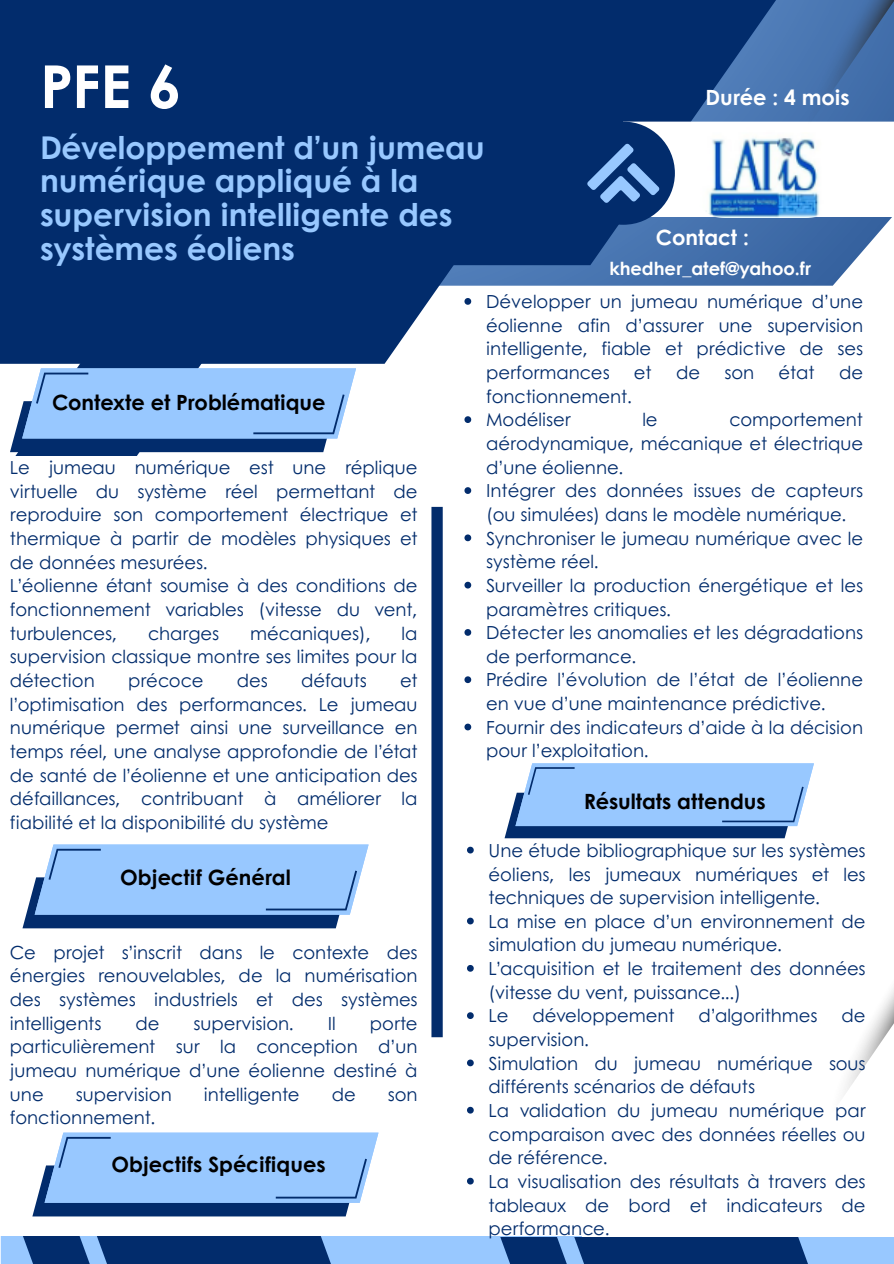
<style>
.page{position:relative;width:894px;height:1264px;background:#fff}
.page>*{position:absolute;margin:0;border:0;box-sizing:border-box;transform-origin:0 0}
.t1{font:700 59.25px "Century Gothic";color:#fff}
.t2{font:700 31.35px/33.8px "Century Gothic";color:#98c8ff}
.t3{font:700 21px "Century Gothic";color:#000}
.t4{font:700 21px "Century Gothic";color:#fff}
.t5{font:18px/23.7px "Century Gothic";color:#022c6c}
.t6{font:700 18px "Century Gothic";color:#fff}
</style>
<div class="page">
<svg style="left:640px;top:217px;width:252px;height:69px;fill:#3c68a5"></svg>
<svg style="left:640px;top:0;width:137px;height:265px;background:#25508e"></svg>
<svg style="left:0;top:0;width:640px;height:364px;background:#1d437c"></svg>
<div style="left:0;top:212px;width:308px;height:244px;background:#022c6c"></div>
<div style="left:571px;top:122px;width:103px;height:103px;background:#022c6c;border-radius:50%"></div>
<svg style="left:581px;top:122px;width:190px;height:95px"></svg>
<img style="left:771px;top:0;width:122px;height:123px">
<img style="left:844px;top:989px;width:49px;height:106px">
<img style="left:695px;top:123px;width:125px;height:94px">
<svg style="left:10px;top:368px;width:345px;height:84px;background:#86b2e6"></svg>
<svg style="left:32px;top:1132px;width:346px;height:84px;background:#87b3e6"></svg>
<svg style="left:1px;top:1236px;width:892px;height:27px;background:#3c68a4"></svg>
<div style="left:431px;top:507px;width:11px;height:530px;background:#022c6c"></div>
<svg style="left:22px;top:844px;width:346px;height:84px;background:#87b2e6"></svg>
<svg style="left:464px;top:298px;width:7px;height:7px"></svg>
<svg style="left:464px;top:416px;width:7px;height:7px"></svg>
<svg style="left:464px;top:487px;width:7px;height:7px"></svg>
<svg style="left:464px;top:534px;width:7px;height:7px"></svg>
<svg style="left:464px;top:581px;width:7px;height:7px"></svg>
<svg style="left:464px;top:629px;width:7px;height:7px"></svg>
<svg style="left:464px;top:676px;width:7px;height:7px"></svg>
<svg style="left:464px;top:723px;width:7px;height:7px"></svg>
<svg style="left:504px;top:763px;width:309px;height:75px;background:#87b2e6"></svg>
<svg style="left:467px;top:846px;width:6px;height:7px"></svg>
<svg style="left:467px;top:917px;width:6px;height:7px"></svg>
<svg style="left:467px;top:965px;width:6px;height:6px"></svg>
<svg style="left:467px;top:1012px;width:6px;height:7px"></svg>
<svg style="left:467px;top:1059px;width:6px;height:7px"></svg>
<svg style="left:467px;top:1106px;width:6px;height:7px"></svg>
<svg style="left:467px;top:1177px;width:6px;height:7px"></svg>
<h1 class="t1" style="left:40px;top:41px;width:142px">PFE 6</h1>
<h2 class="t2" style="left:40px;top:129px;width:446px">Développement d’un jumeau numérique appliqué à la supervision intelligente des systèmes éoliens</h2>
<p class="t4" style="left:705px;top:82px;width:146px">Durée : 4 mois</p>
<p class="t4" style="left:655px;top:221px;width:95px">Contact :</p>
<p class="t6" style="left:609px;top:255px;width:203px">khedher_atef@yahoo.fr</p>
<p class="t3" style="left:52px;top:386px;width:275px">Contexte et Problématique</p>
<p class="t5" style="left:10px;top:455px;width:409px">Le jumeau numérique est une réplique virtuelle du système réel permettant de reproduire son comportement électrique et thermique à partir de modèles physiques et de données mesurées.<br>L’éolienne étant soumise à des conditions de fonctionnement variables (vitesse du vent, turbulences,</p>
<p class="t5" style="left:148px;top:620px;width:73px">charges</p>
<p class="t5" style="left:250px;top:620px;width:122px">mécaniques),</p>
<p class="t5" style="left:10px;top:620px;width:409px;text-align:justify;text-indent:391px">la supervision classique montre ses limites pour la détection</p>
<p class="t5" style="left:128px;top:667px;width:77px">précoce</p>
<p class="t5" style="left:237px;top:667px;width:32px">des</p>
<p class="t5" style="left:301px;top:667px;width:67px">défauts</p>
<p class="t5" style="left:10px;top:667px;width:409px;text-align:justify;text-indent:390px">et l’optimisation des performances. Le jumeau numérique permet ainsi une surveillance en temps réel, une analyse approfondie de l’état de santé de l’éolienne et une anticipation des défaillances, contribuant à améliorer la fiabilité et la disponibilité du système</p>
<p class="t3" style="left:120px;top:861px;width:172px">Objectif Général</p>
<p class="t5" style="left:10px;top:939px;width:409px;text-align:justify">Ce projet s’inscrit dans le contexte des énergies renouvelables, de la numérisation des systèmes industriels et des systèmes intelligents</p>
<p class="t5" style="left:135px;top:1010px;width:26px">de</p>
<p class="t5" style="left:193px;top:1010px;width:102px">supervision.</p>
<p class="t5" style="left:328px;top:1010px;width:10px">Il</p>
<p class="t5" style="left:10px;top:1010px;width:409px;text-align:justify;text-indent:360px">porte particulièrement sur la conception d’un jumeau numérique d’une éolienne destiné à une</p>
<p class="t5" style="left:76px;top:1081px;width:97px">supervision</p>
<p class="t5" style="left:204px;top:1081px;width:97px">intelligente</p>
<p class="t5" style="left:331px;top:1081px;width:26px">de</p>
<p class="t5" style="left:388px;top:1081px;width:31px">son</p>
<p class="t5" style="left:10px;top:1104px;width:147px">fonctionnement.</p>
<p class="t3" style="left:111px;top:1148px;width:216px">Objectifs Spécifiques</p>
<p class="t5" style="left:486px;top:289px;width:378px;text-align:justify">Développer un jumeau numérique d’une éolienne afin d’assurer une supervision intelligente, fiable et prédictive de ses performances</p>
<p class="t5" style="left:633px;top:360px;width:19px">et</p>
<p class="t5" style="left:675px;top:360px;width:26px">de</p>
<p class="t5" style="left:724px;top:360px;width:31px">son</p>
<p class="t5" style="left:778px;top:360px;width:38px">état</p>
<p class="t5" style="left:838px;top:360px;width:26px">de</p>
<p class="t5" style="left:486px;top:383px;width:147px">fonctionnement.<br>Modéliser</p>
<p class="t5" style="left:642px;top:407px;width:17px">le</p>
<p class="t5" style="left:486px;top:407px;width:378px;text-indent:243px">comportement aérodynamique, mécanique et électrique d’une éolienne.<br>Intégrer des données issues de capteurs (ou simulées) dans le modèle numérique.<br>Synchroniser le jumeau numérique avec le système réel.<br>Surveiller la production énergétique et les paramètres critiques.<br>Détecter les anomalies et les dégradations de performance.<br>Prédire l’évolution de l’état de l’éolienne en vue d’une maintenance prédictive.<br>Fournir des indicateurs d’aide à la décision pour l’exploitation.</p>
<p class="t3" style="left:584px;top:785px;width:183px">Résultats attendus</p>
<p class="t5" style="left:488px;top:837px;width:378px">Une étude bibliographique sur les systèmes éoliens, les jumeaux numériques et les techniques de supervision intelligente.<br>La mise en place d’un environnement de simulation du jumeau numérique.<br>L’acquisition et le traitement des données (vitesse du vent, puissance...)<br>Le</p>
<p class="t5" style="left:532px;top:1003px;width:143px">développement</p>
<p class="t5" style="left:698px;top:1003px;width:120px">d’algorithmes</p>
<p class="t5" style="left:841px;top:1003px;width:26px">de</p>
<p class="t5" style="left:488px;top:1026px;width:378px">supervision.<br>Simulation du jumeau numérique sous différents scénarios de défauts<br>La validation du jumeau numérique par comparaison avec des données réelles ou de référence.<br>La visualisation des résultats à travers des tableaux de bord et indicateurs de performance.</p>
</div>
